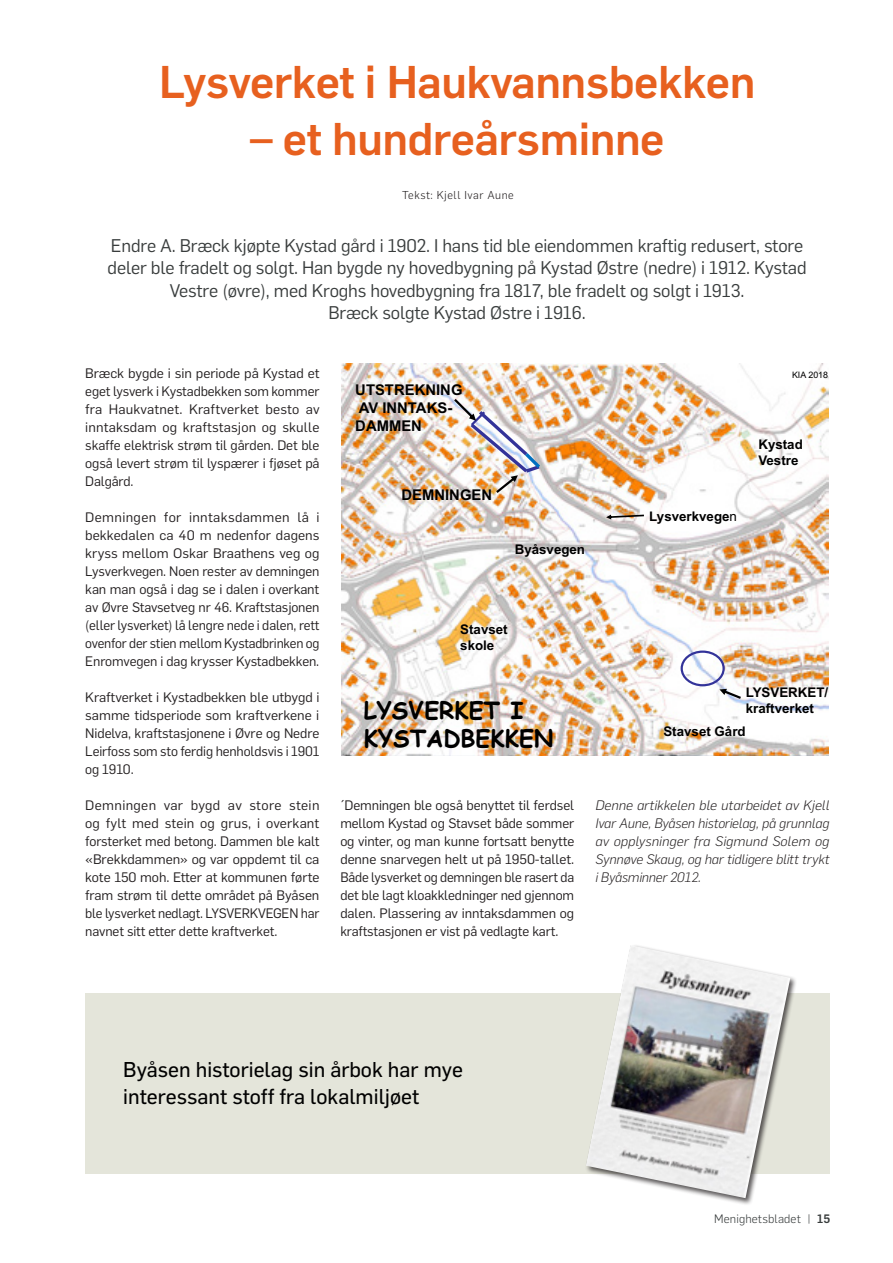
<style>
.page{position:relative;width:893px;height:1263px;background:#fff}
.page>*{position:absolute;margin:0;border:0;box-sizing:border-box;transform-origin:0 0}
.t1{font:500 45px "Flama";letter-spacing:-.01em;color:#e7601f}
.t2{font:700 23.7px/28.8px "Comic Sans MS";color:#000}
.t3{font:21px/27px "Flama Basic";color:#010101}
.t4{font:18px/22.5px "Flama";letter-spacing:-.01em;color:#393d3d;text-align:center}
.t5{font:700 14.85px/17.9px "Arial";color:#000}
.t6{font:13.5px/18px "Flama";letter-spacing:-.01em;color:#231f20;text-align:justify}
.t7{font:italic 300 13.5px/18px "Flama";letter-spacing:-.01em;color:#231f20;text-align:justify}
.t8{font:700 13.35px/15.6px "Arial";color:#000}
.t9{font:300 12px "Flama";letter-spacing:.01em;color:#393d3d}
.t10{font:300 11.25px "Flama";letter-spacing:.05em;color:#231f20}
.t11{font:8.85px "Arial";letter-spacing:-.005em;color:#000}
.s1{font-weight:400}
.s2{font-weight:500}
</style>
<div class="page">
<img style="left:341px;top:364px;width:488px;height:391px">
<div style="left:681px;top:650px;width:44px;height:36px;border:2px solid #339;border-radius:50%"></div>
<svg style="left:719px;top:689px;width:22px;height:10px"></svg>
<svg style="left:606px;top:514px;width:38px;height:5px"></svg>
<img style="left:454px;top:399px;width:90px;height:94px">
<div style="left:85px;top:993px;width:744px;height:181px;background:#e4e5da"></div>
<div style="left:585px;top:944px;width:213px;height:262px;background:#231f20;opacity:.75"></div>
<img style="left:586px;top:945px;width:204px;height:253px">
<h1 class="t1" style="left:159px;top:50px;width:598px">Lysverket i Haukvannsbekken</h1>
<h1 class="t1" style="left:250px;top:107px;width:416px">– et hundreårsminne</h1>
<p class="t10" style="left:402px;top:188px;width:113px">Tekst: Kjell Ivar Aune</p>
<p class="t4" style="left:108px;top:233px;width:701px">Endre A. Bræck kjøpte Kystad gård i 1902. I hans tid ble eiendommen kraftig redusert, store deler ble fradelt og solgt. Han bygde ny hovedbygning på Kystad Østre (nedre) i 1912. Kystad Vestre (øvre), med Kroghs hovedbygning fra 1817, ble fradelt og solgt i 1913.<br>Bræck solgte Kystad Østre i 1916.</p>
<p class="t6" style="left:85px;top:363px;width:236px">Bræck bygde i sin periode på Kystad et eget lysverk i Kystadbekken som kommer fra Haukvatnet. Kraftverket besto av inntaksdam og kraftstasjon og skulle skaffe elektrisk strøm til gården. Det ble også levert strøm til lyspærer i fjøset på Dalgård.</p>
<p class="t6" style="left:85px;top:507px;width:236px">Demningen for inntaksdammen lå i bekkedalen ca 40 m nedenfor dagens kryss mellom Oskar Braathens veg og Lysverkvegen. Noen rester av demningen kan man også i dag se i dalen i overkant av Øvre Stavsetveg nr 46. Kraftstasjonen (eller lysverket) lå lengre nede i dalen, rett ovenfor der stien mellom Kystadbrinken og Enromvegen i dag krysser Kystadbekken.</p>
<p class="t6" style="left:85px;top:687px;width:236px">Kraftverket i Kystadbekken ble utbygd i samme tidsperiode som kraftverkene i Nidelva, kraftstasjonene i Øvre og Nedre Leirfoss som sto ferdig henholdsvis i 1901 og 1910.</p>
<p class="t6" style="left:85px;top:795px;width:236px">Demningen var bygd av store stein og fylt med stein og grus, i overkant forsterket med betong. Dammen ble kalt «Brekkdammen» og var oppdemt til ca kote 150 moh. Etter at kommunen førte fram strøm til dette området på Byåsen ble lysverket nedlagt. LYSVERKVEGEN har navnet sitt etter dette kraftverket.</p>
<p class="t6" style="left:340px;top:795px;width:235px">´Demningen ble også benyttet til ferdsel mellom Kystad og Stavset både sommer og vinter, og man kunne fortsatt benytte denne snarvegen helt ut på 1950-tallet.<br>Både lysverket og demningen ble rasert da det ble lagt kloakkledninger ned gjennom dalen. Plassering av inntaksdammen og kraftstasjonen er vist på vedlagte kart.</p>
<p class="t5" style="left:355px;top:381px;width:109px">UTSTREKNING<br>AV INNTAKS-<br>DAMMEN</p>
<p class="t5" style="left:401px;top:486px;width:92px">DEMNINGEN</p>
<p class="t8" style="left:515px;top:542px;width:72px">Byåsvegen</p>
<p class="t8" style="left:460px;top:622px;width:49px">Stavset skole</p>
<h2 class="t2" style="left:364px;top:695px;width:191px">LYSVERKET I<br>KYSTADBEKKEN</h2>
<p class="t11" style="left:792px;top:368px;width:38px">KIA 2018</p>
<p class="t8" style="left:649px;top:508px;width:89px">Lysverkvege<span class="s1">n</span></p>
<p class="t8" style="left:758px;top:437px;width:46px">Kystad<br>Vestre</p>
<p class="t8" style="left:746px;top:685px;width:84px">LYSVERKET/ kraftverket</p>
<p class="t8" style="left:663px;top:724px;width:84px">Stavset Gård</p>
<p class="t7" style="left:595px;top:796px;width:236px">Denne artikkelen ble utarbeidet av Kjell Ivar Aune, Byåsen historielag, på grunnlag av opplysninger fra Sigmund Solem og Synnøve Skaug, og har tidligere blitt trykt i Byåsminner 2012.</p>
<h3 class="t3" style="left:123px;top:1055px;width:341px">Byåsen historielag sin årbok har mye interessant stoff fra lokalmiljøet</h3>
<p class="t9" style="left:714px;top:1211px;width:117px">Menighetsbladet | <span class="s2">15</span></p>
</div>
